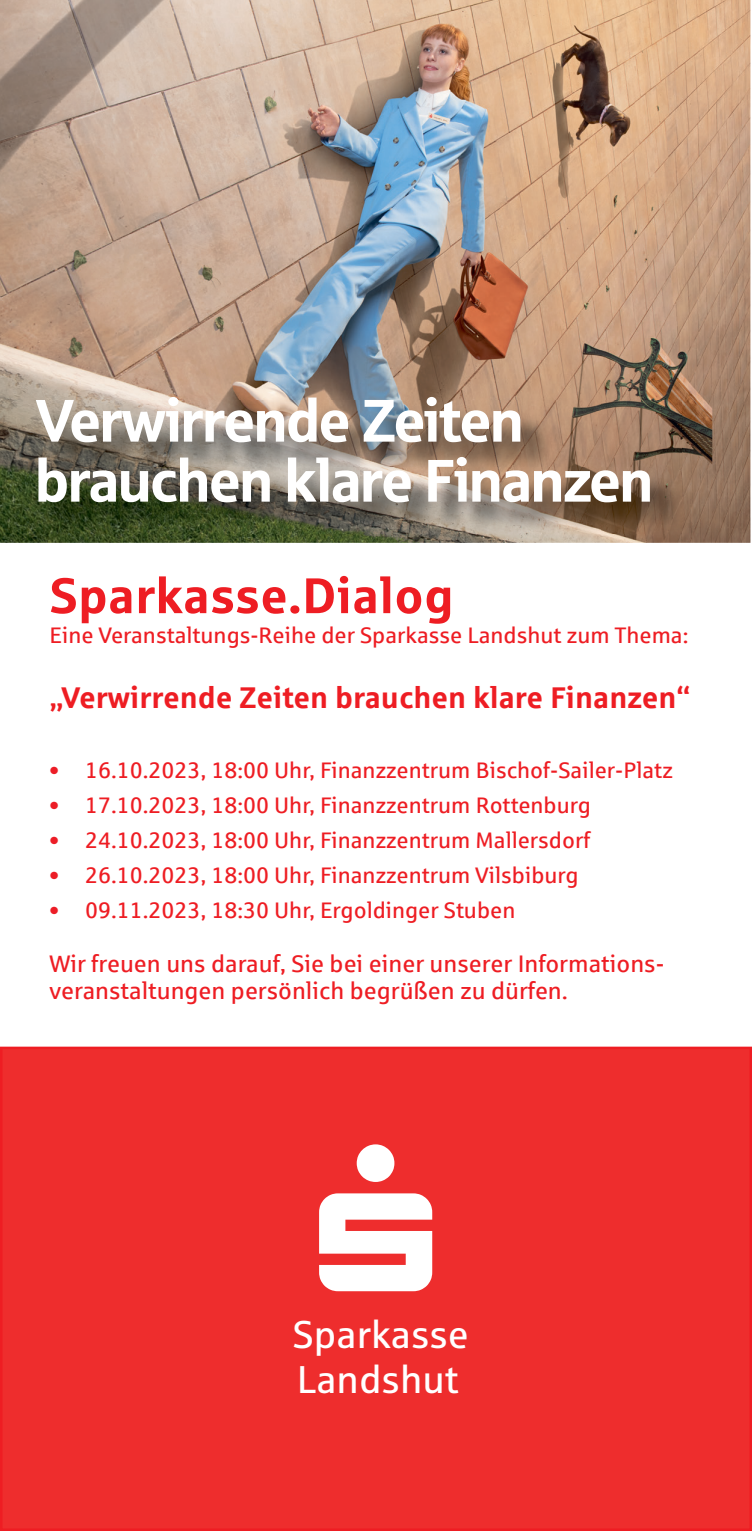
<style>
.page{position:relative;width:752px;height:1531px;background:#fff}
.page>*{position:absolute;margin:0;border:0;box-sizing:border-box;transform-origin:0 0}
.t1{font:60px/60px "Sparkasse Head";letter-spacing:-.01em;color:#fff}
.t2{font:700 50px "Sparkasse Rg";color:#ee1d23}
.t3{font:38.75px/44.8px "Sparkasse Rg";color:#fff}
.t4{font:700 30px "Sparkasse Rg";color:#ee1d23}
.t5{font:24px/27.5px "Sparkasse Rg";color:#ee1d23}
.t6{font:22.5px "Sparkasse Rg";color:#ee1d23}
.s1{color:#ec1d26}
</style>
<div class="page">
<div style="left:1px;top:1048px;width:749px;height:481px;background:#ee2d2d"></div>
<div style="left:0;top:1046px;width:751px;height:485px;border:2px solid #ee1d23"></div>
<img style="left:0;top:0;width:750px;height:543px">
<img style="left:41px;top:401px;width:640px;height:132px">
<h1 class="t1" style="left:35px;top:388px;width:618px">Verwirrende Zeiten brauchen klare Finanzen</h1>
<h2 class="t2" style="left:50px;top:564px;width:405px">Sparkasse.Dialog</h2>
<p class="t6" style="left:50px;top:621px;width:640px">Eine Veranstaltungs-Reihe der Sparkasse Landshut zum Thema:</p>
<h3 class="t4" style="left:50px;top:678px;width:642px">„Verwirrende Zeiten brauchen klare Finanzen“</h3>
<p class="t6" style="left:50px;top:756px;width:624px"><span class="s1">•</span> 16.10.2023, 18:00 Uhr, Finanzzentrum Bischof-Sailer-Platz</p>
<p class="t6" style="left:50px;top:791px;width:542px"><span class="s1">•</span> 17.10.2023, 18:00 Uhr, Finanzzentrum Rottenburg</p>
<p class="t6" style="left:50px;top:826px;width:542px"><span class="s1">•</span> 24.10.2023, 18:00 Uhr, Finanzzentrum Mallersdorf</p>
<p class="t6" style="left:50px;top:861px;width:530px"><span class="s1">•</span> 26.10.2023, 18:00 Uhr, Finanzzentrum Vilsbiburg</p>
<p class="t6" style="left:50px;top:896px;width:467px"><span class="s1">•</span> 09.11.2023, 18:30 Uhr, Ergoldinger Stuben</p>
<p class="t5" style="left:50px;top:949px;width:616px">Wir freuen uns darauf, Sie bei einer unserer Informations&shy;veranstaltungen persönlich begrüßen zu dürfen.</p>
<h3 class="t3" style="left:293px;top:1311px;width:177px">Sparkasse<br>Landshut</h3>
</div>
